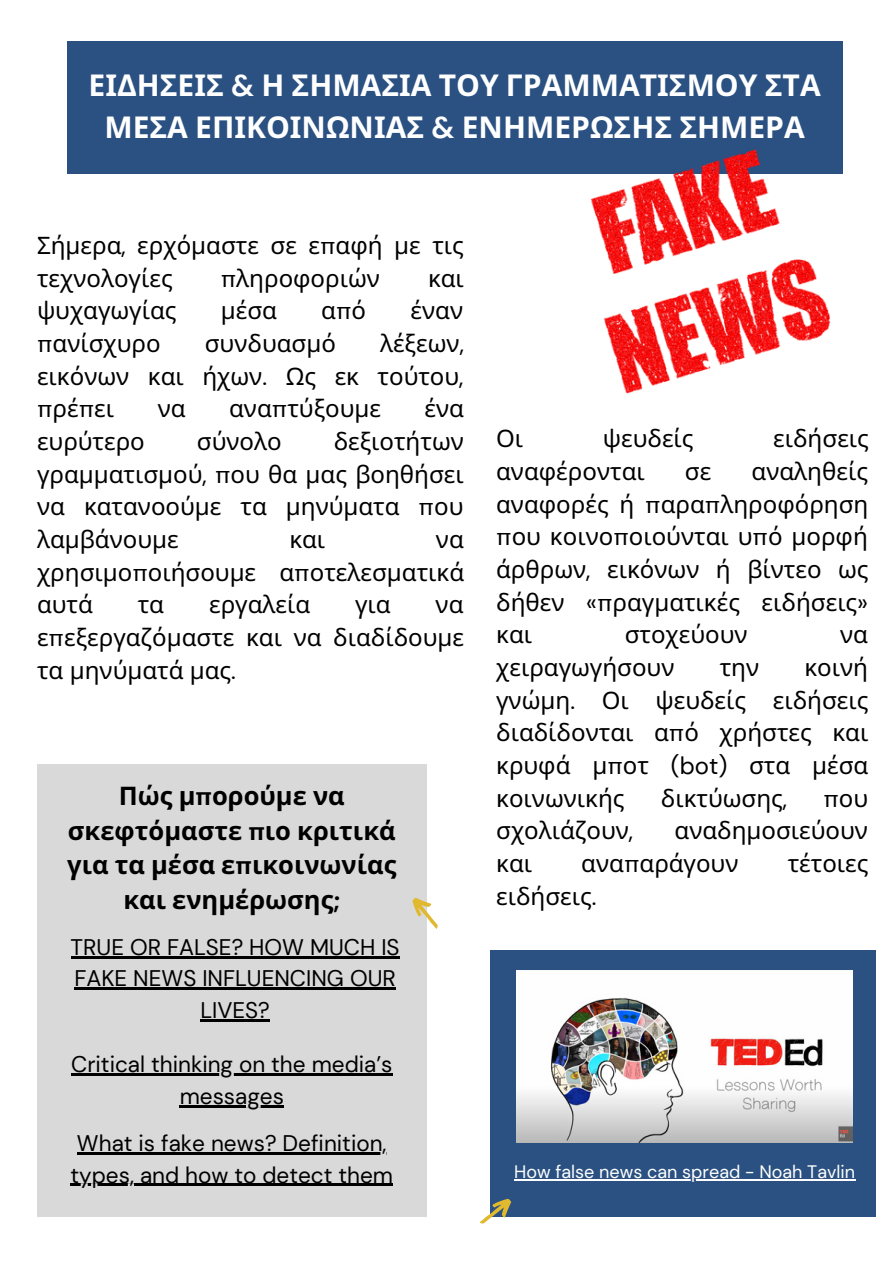
<style>
.page{position:relative;width:894px;height:1264px;background:#fff}
.page>*{position:absolute;margin:0;border:0;box-sizing:border-box;transform-origin:0 0}
.t1{font:700 30px/41.7px "Noto Sans";color:#fff;text-align:center}
.t2{font:700 25.5px/35px "Noto Sans";color:#000;text-align:center}
.t3{font:24px/32.7px "Noto Sans";color:#000;text-align:justify}
.t4{font:22.5px/31.5px "DM Sans";color:#000;text-align:center}
.t5{font:18px "DM Sans";color:#fff}
.s1{font-family:"DM Sans"}
</style>
<div class="page">
<div style="left:67px;top:41px;width:774px;height:133px;background:#2a5181"></div>
<img style="left:590px;top:69px;width:253px;height:325px">
<div style="left:489px;top:950px;width:385px;height:267px;background:#2a5181"></div>
<img style="left:516px;top:970px;width:336px;height:172px">
<div style="left:37px;top:764px;width:390px;height:453px;background:#d9d9d9"></div>
<hr style="left:514px;top:1179px;width:340px;height:1px;background:#fff">
<hr style="left:71px;top:1073px;width:321px;height:2px;background:#000">
<hr style="left:180px;top:1104px;width:104px;height:3px;background:#000">
<hr style="left:71px;top:956px;width:328px;height:2px;background:#000">
<hr style="left:74px;top:987px;width:321px;height:2px;background:#000">
<hr style="left:200px;top:1019px;width:70px;height:2px;background:#000">
<hr style="left:77px;top:1152px;width:309px;height:2px;background:#000">
<hr style="left:70px;top:1183px;width:323px;height:2px;background:#000">
<svg style="left:412px;top:897px;width:26px;height:32px"></svg>
<svg style="left:480px;top:1194px;width:31px;height:30px"></svg>
<p class="t1" style="left:88px;top:64px;width:733px">ΕΙΔΗΣΕΙΣ <span class="s1">&amp;</span> Η ΣΗΜΑΣΙΑ ΤΟΥ ΓΡΑΜΜΑΤΙΣΜΟΥ ΣΤΑ<br>ΜΕΣΑ ΕΠΙΚΟΙΝΩΝΙΑΣ <span class="s1">&amp;</span> ΕΝΗΜΕΡΩΣΗΣ ΣΗΜΕΡΑ</p>
<p class="t3" style="left:37px;top:228px;width:428px">Σήμερα<span class="s1">,</span> ερχόμαστε σε ε<span class="s1">π</span>αφή με τις τεχνολογίες</p>
<p class="t3" style="left:221px;top:261px;width:161px"><span class="s1">π</span>ληροφοριών</p>
<p class="t3" style="left:428px;top:261px;width:37px">και</p>
<p class="t3" style="left:37px;top:293px;width:141px">ψυχαγωγίας</p>
<p class="t3" style="left:221px;top:293px;width:58px">μέσα</p>
<p class="t3" style="left:321px;top:293px;width:46px">α<span class="s1">π</span>ό</p>
<p class="t3" style="left:410px;top:293px;width:54px">έναν</p>
<p class="t3" style="left:37px;top:326px;width:125px"><span class="s1">π</span>ανίσχυρο</p>
<p class="t3" style="left:205px;top:326px;width:132px">συνδυασμό</p>
<p class="t3" style="left:37px;top:326px;width:428px;text-indent:343px">λέξεων<span class="s1">, </span>εικόνων και ήχων<span class="s1">.</span> Ως εκ τούτου<span class="s1">, π</span>ρέ<span class="s1">π</span>ει</p>
<p class="t3" style="left:158px;top:391px;width:29px">να</p>
<p class="t3" style="left:229px;top:391px;width:153px">ανα<span class="s1">π</span>τύξουμε</p>
<p class="t3" style="left:424px;top:391px;width:41px">ένα</p>
<p class="t3" style="left:37px;top:424px;width:428px;text-indent:296px">δεξιοτήτων γραμματισμού<span class="s1">, π</span>ου θα μας βοηθήσει να κατανοούμε τα μηνύματα <span class="s1">π</span>ου λαμβάνουμε</p>
<p class="t3" style="left:37px;top:424px;width:109px">ευρύτερο</p>
<p class="t3" style="left:197px;top:424px;width:86px">σύνολο</p>
<p class="t3" style="left:37px;top:522px;width:428px;text-indent:399px">να χρησιμο<span class="s1">π</span>οιήσουμε α<span class="s1">π</span>οτελεσματικά αυτά</p>
<p class="t3" style="left:289px;top:522px;width:37px">και</p>
<p class="t3" style="left:138px;top:587px;width:28px">τα</p>
<p class="t3" style="left:209px;top:587px;width:103px">εργαλεία</p>
<p class="t3" style="left:355px;top:587px;width:37px">για</p>
<p class="t3" style="left:37px;top:587px;width:428px;text-indent:398px">να ε<span class="s1">π</span>εξεργαζόμαστε και να διαδίδουμε τα μηνύματά μας<span class="s1">.</span></p>
<p class="t2" style="left:67px;top:777px;width:330px">Πώς μ<span class="s1">π</span>ορούμε να σκεφτόμαστε <span class="s1">π</span>ιο κριτικά για τα μέσα ε<span class="s1">π</span>ικοινωνίας και ενημέρωσης<span class="s1">;</span></p>
<p class="t4" style="left:71px;top:931px;width:330px">TRUE OR FALSE? HOW MUCH IS<br>FAKE NEWS INFLUENCING OUR<br>LIVES?</p>
<p class="t4" style="left:71px;top:1048px;width:323px">Critical thinking on the media’s messages</p>
<p class="t4" style="left:70px;top:1127px;width:324px;text-align:left">What is fake news? Definition, types, and how to detect them</p>
<p class="t3" style="left:496px;top:422px;width:29px">Οι</p>
<p class="t3" style="left:602px;top:422px;width:92px">ψευδείς</p>
<p class="t3" style="left:773px;top:422px;width:97px">ειδήσεις</p>
<p class="t3" style="left:496px;top:454px;width:150px">αναφέρονται</p>
<p class="t3" style="left:684px;top:454px;width:28px">σε</p>
<p class="t3" style="left:496px;top:454px;width:374px;text-indent:255px">αναληθείς αναφορές ή <span class="s1">π</span>αρα<span class="s1">π</span>ληροφόρηση <span class="s1">π</span>ου κοινο<span class="s1">π</span>οιούνται υ<span class="s1">π</span>ό μορφή άρθρων<span class="s1">,</span> εικόνων ή βίντεο ως δήθεν <span class="s1">«π</span>ραγματικές ειδήσεις<span class="s1">» </span>και</p>
<p class="t3" style="left:624px;top:617px;width:124px">στοχεύουν</p>
<p class="t3" style="left:839px;top:617px;width:29px">να</p>
<p class="t3" style="left:496px;top:650px;width:180px">χειραγωγήσουν</p>
<p class="t3" style="left:719px;top:650px;width:41px">την</p>
<p class="t3" style="left:496px;top:650px;width:374px;text-indent:308px">κοινή γνώμη<span class="s1">.</span> Οι ψευδείς ειδήσεις διαδίδονται α<span class="s1">π</span>ό χρήστες και κρυφά μ<span class="s1">π</span>οτ <span class="s1">(bot)</span> στα μέσα κοινωνικής</p>
<p class="t3" style="left:660px;top:781px;width:128px">δικτύωσης<span class="s1">,</span></p>
<p class="t3" style="left:823px;top:781px;width:46px"><span class="s1">π</span>ου</p>
<p class="t3" style="left:496px;top:813px;width:138px">σχολιάζουν<span class="s1">,</span></p>
<p class="t3" style="left:674px;top:813px;width:195px">αναδημοσιεύουν</p>
<p class="t3" style="left:496px;top:846px;width:37px">και</p>
<p class="t3" style="left:581px;top:846px;width:159px">ανα<span class="s1">π</span>αράγουν</p>
<p class="t3" style="left:787px;top:846px;width:82px">τέτοιες</p>
<p class="t3" style="left:496px;top:879px;width:102px">ειδήσεις<span class="s1">.</span></p>
<p class="t5" style="left:514px;top:1160px;width:342px">How false news can spread - Noah Tavlin</p>
</div>
